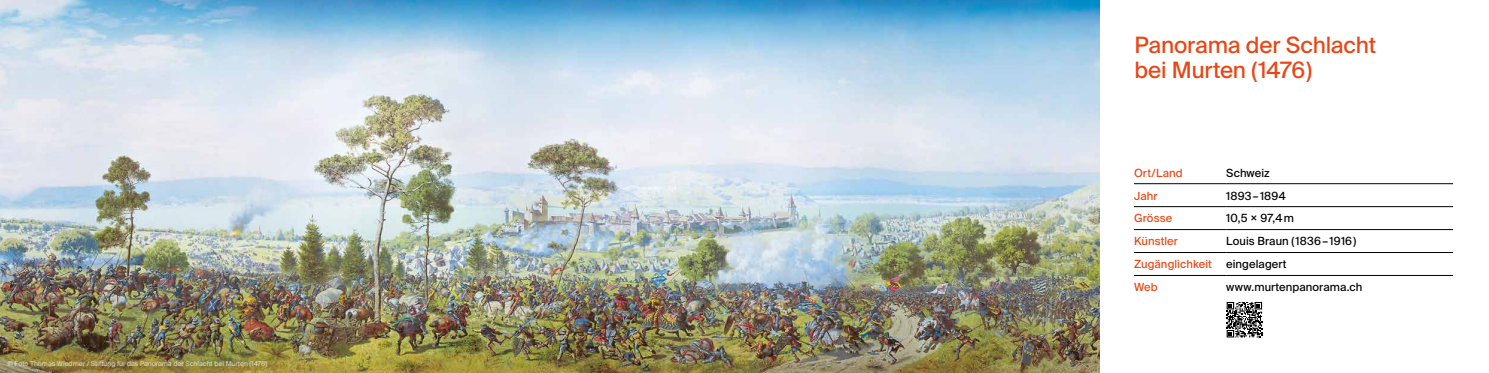
<style>
.page{position:relative;width:1489px;height:373px;background:#fff}
.page>*{position:absolute;margin:0;border:0;box-sizing:border-box;transform-origin:0 0}
.t1{font:22.5px/25px "Suisse Intl";letter-spacing:-.005em;color:#e84615}
.t2{font:11.25px "Suisse Intl";letter-spacing:.01em;color:#000}
.t3{font:11.25px "Suisse Intl";letter-spacing:.005em;color:#e84615}
.t4{font:6.75px "Suisse Intl";color:#fff}
</style>
<div class="page">
<img style="left:0;top:0;width:1098px;height:372px">
<hr style="left:1133px;top:183px;width:93px;height:1px;background:#000">
<hr style="left:1226px;top:183px;width:226px;height:1px;background:#000">
<hr style="left:1133px;top:206px;width:93px;height:1px;background:#000">
<hr style="left:1226px;top:206px;width:226px;height:1px;background:#000">
<hr style="left:1133px;top:229px;width:93px;height:1px;background:#000">
<hr style="left:1226px;top:229px;width:226px;height:1px;background:#000">
<hr style="left:1133px;top:252px;width:93px;height:1px;background:#000">
<hr style="left:1226px;top:252px;width:226px;height:1px;background:#000">
<hr style="left:1133px;top:275px;width:93px;height:1px;background:#000">
<hr style="left:1226px;top:275px;width:226px;height:1px;background:#000">
<svg style="left:1226px;top:301px;width:35px;height:36px"></svg>
<p class="t4" style="left:7px;top:359px;width:261px">© Foto Thomas Wiedmer / Stiftung für das Panorama der Schlacht bei Murten (1476)</p>
<h1 class="t1" style="left:1134px;top:33px;width:243px">Panorama der Schlacht bei Murten (1476)</h1>
<p class="t3" style="left:1133px;top:166px;width:50px">Ort/Land</p>
<p class="t2" style="left:1226px;top:166px;width:45px">Schweiz</p>
<p class="t3" style="left:1133px;top:189px;width:25px">Jahr</p>
<p class="t2" style="left:1226px;top:189px;width:61px">1893–1894</p>
<p class="t3" style="left:1133px;top:211px;width:40px">Grösse</p>
<p class="t2" style="left:1226px;top:211px;width:69px">10,5 × 97,4m</p>
<p class="t3" style="left:1133px;top:234px;width:45px">Künstler</p>
<p class="t2" style="left:1226px;top:234px;width:132px">Louis Braun (1836–1916)</p>
<p class="t3" style="left:1133px;top:257px;width:79px">Zugänglichkeit</p>
<p class="t2" style="left:1226px;top:257px;width:62px">eingelagert</p>
<p class="t3" style="left:1133px;top:280px;width:25px">Web</p>
<p class="t2" style="left:1226px;top:280px;width:138px">www.murtenpanorama.ch</p>
</div>
